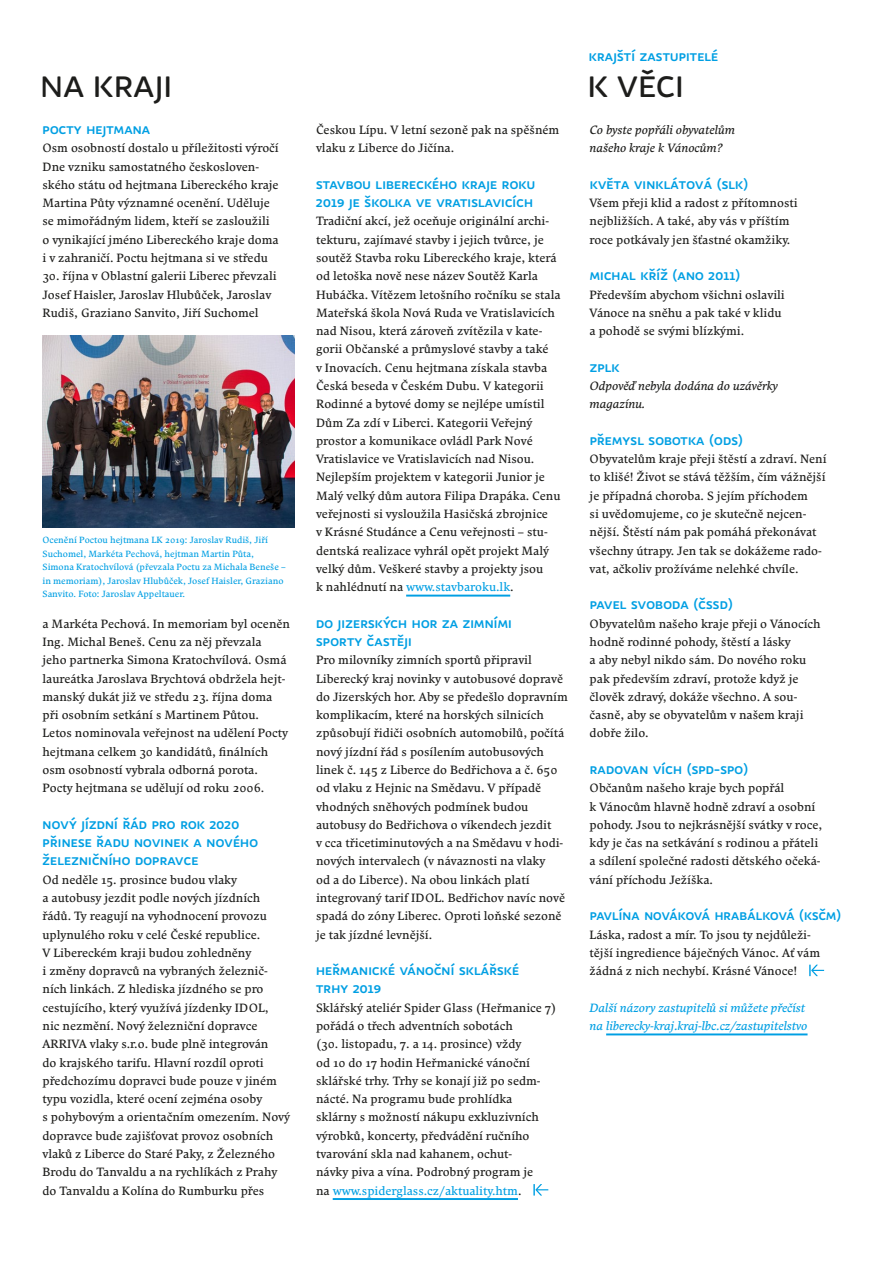
<style>
.page{position:relative;width:893px;height:1263px;background:#fff}
.page>*{position:absolute;margin:0;border:0;box-sizing:border-box;transform-origin:0 0}
.t1{font:500 30px "Knedle";letter-spacing:.015em;color:#1d1d1b}
.t2{font:500 15px/18.3px "Knedle Beta";letter-spacing:.015em;color:#009fe3}
.t3{font:500 15px "Knedle";letter-spacing:.015em;color:#009fe3}
.t4{font:12px/18.3px "Comenia Serif";color:#1d1d1b}
.t5{font:italic 12px/18.3px "Comenia Serif";color:#1d1d1b}
.t6{font:italic 12px/18.3px "Comenia Serif";color:#009fe3}
.t7{font:9px/13.5px "Comenia Serif";color:#009fe3}
.s1{color:#009fe3}
</style>
<div class="page">
<hr style="left:406px;top:595px;width:104px;height:1px;background:#009fe3">
<hr style="left:333px;top:1198px;width:185px;height:2px;background:#009fe3">
<svg style="left:533px;top:1184px;width:15px;height:11px"></svg>
<hr style="left:606px;top:1033px;width:201px;height:2px;background:#009fe3">
<svg style="left:809px;top:965px;width:15px;height:11px"></svg>
<img style="left:43px;top:335px;width:252px;height:193px">
<h1 class="t1" style="left:41px;top:66px;width:133px">NA KRAJI</h1>
<p class="t2" style="left:43px;top:119px;width:109px">Pocty hejtmana</p>
<p class="t4" style="left:43px;top:139px;width:238px">Osm osobností dostalo u příležitosti výročí Dne vzniku samostatného českosloven&shy;ského státu od hejtmana Libereckého kraje Martina Půty významné ocenění. Uděluje se mimořádným lidem, kteří se zasloužili o vynikající jméno Libereckého kraje doma i v zahraničí. Poctu hejtmana si ve středu</p>
<p class="t4" style="left:43px;top:267px;width:236px">30. října v Oblastní galerii Liberec převzali<br>Josef Haisler, Jaroslav Hlubůček, Jaroslav<br>Rudiš, Graziano Sanvito, Jiří Suchomel</p>
<p class="t7" style="left:43px;top:533px;width:245px">Ocenění Poctou hejtmana LK 2019: Jaroslav Rudiš, Jiří Suchomel, Markéta Pechová, hejtman Martin Půta, Simona Kratochvílová (převzala Poctu za Michala Beneše – in memoriam), Jaroslav Hlubůček, Josef Haisler, Graziano Sanvito. Foto: Jaroslav Appeltauer.</p>
<p class="t4" style="left:43px;top:614px;width:249px">a Markéta Pechová. In memoriam byl oceněn Ing. Michal Beneš. Cenu za něj převzala<br>jeho partnerka Simona Kratochvílová. Osmá laureátka Jaroslava Brychtová obdržela hejt&shy;manský dukát již ve středu 23. října doma při osobním setkání s Martinem Půtou.<br>Letos nominovala veřejnost na udělení Pocty hejtmana celkem 30 kandidátů, finálních osm osobností vybrala odborná porota.<br>Pocty hejtmana se udělují od roku 2006.</p>
<p class="t2" style="left:43px;top:814px;width:217px">Nový jízdní řád pro rok 2020 přinese řadu novinek a nového železničního dopravce</p>
<p class="t4" style="left:43px;top:870px;width:249px">Od neděle 15. prosince budou vlaky<br>a autobusy jezdit podle nových jízdních řádů. Ty reagují na vyhodnocení provozu uplynulého roku v celé České republice.<br>V Libereckém kraji budou zohledněny<br>i změny dopravců na vybraných železnič&shy;ních linkách. Z hlediska jízdného se pro cestujícího, který využívá jízdenky IDOL,<br>nic nezmění. Nový železniční dopravce ARRIVA vlaky s.r.o. bude plně integrován<br>do krajského tarifu. Hlavní rozdíl oproti předchozímu dopravci bude pouze v jiném typu vozidla, které ocení zejména osoby<br>s pohybovým a orientačním omezením. Nový dopravce bude zajišťovat provoz osobních vlaků z Liberce do Staré Paky, z Železného Brodu do Tanvaldu a na rychlíkách z Prahy do Tanvaldu a Kolína do Rumburku přes</p>
<p class="t4" style="left:316px;top:120px;width:245px">Českou Lípu. V letní sezoně pak na spěšném vlaku z Liberce do Jičína.</p>
<p class="t2" style="left:316px;top:174px;width:219px">Stavbou Libereckého kraje rokU<br>2019 je školka ve Vratislavicích</p>
<p class="t4" style="left:316px;top:212px;width:246px">Tradiční akcí, jež oceňuje originální archi&shy;tekturu, zajímavé stavby i jejich tvůrce, je soutěž Stavba roku Libereckého kraje, která od letoška nově nese název Soutěž Karla Hubáčka. Vítězem letošního ročníku se stala Mateřská škola Nová Ruda ve Vratislavicích nad Nisou, která zároveň zvítězila v kate&shy;gorii Občanské a průmyslové stavby a také<br>v Inovacích. Cenu hejtmana získala stavba Česká beseda v Českém Dubu. V kategorii Rodinné a bytové domy se nejlépe umístil Dům Za zdí v Liberci. Kategorii Veřejný prostor a komunikace ovládl Park Nové Vratislavice ve Vratislavicích nad Nisou.<br>Nejlepším projektem v kategorii Junior je Malý velký dům autora Filipa Drapáka. Cenu veřejnosti si vysloužila Hasičská zbrojnice<br>v Krásné Studánce a Cenu veřejnosti – stu&shy;dentská realizace vyhrál opět projekt Malý velký dům. Veškeré stavby a projekty jsou<br>k nahlédnutí na <span class="s1">www.stavbaroku.lk</span>.</p>
<p class="t2" style="left:316px;top:613px;width:197px">Do Jizerských hor za zimními sporty častěji</p>
<p class="t4" style="left:316px;top:650px;width:253px">Pro milovníky zimních sportů připravil Liberecký kraj novinky v autobusové dopravě do Jizerských hor. Aby se předešlo dopravním komplikacím, které na horských silnicích způsobují řidiči osobních automobilů, počítá nový jízdní řád s posílením autobusových linek č. 145 z Liberce do Bedřichova a č. 650 od vlaku z Hejnic na Smědavu. V případě vhodných sněhových podmínek budou autobusy do Bedřichova o víkendech jezdit<br>v cca třicetiminutových a na Smědavu v hodi&shy;nových intervalech (v návaznosti na vlaky<br>od a do Liberce). Na obou linkách platí integrovaný tarif IDOL. Bedřichov navíc nově spadá do zóny Liberec. Oproti loňské sezoně je tak jízdné levnější.</p>
<p class="t2" style="left:316px;top:960px;width:204px">Heřmanické vánoční sklářské trhy 2019</p>
<p class="t4" style="left:316px;top:998px;width:242px">Sklářský ateliér Spider Glass (Heřmanice 7) pořádá o třech adventních sobotách<br>(30. listopadu, 7. a 14. prosince) vždy<br>od 10 do 17 hodin Heřmanické vánoční sklářské trhy. Trhy se konají již po sedm&shy;nácté. Na programu bude prohlídka<br>sklárny s možností nákupu exkluzivních výrobků, koncerty, předvádění ručního tvarování skla nad kahanem, ochut-<br>návky piva a vína. Podrobný program je<br>na <span class="s1">www.spiderglass.cz/aktuality.htm</span>.</p>
<p class="t3" style="left:589px;top:45px;width:131px">Krajští zastupitelé</p>
<h1 class="t1" style="left:588px;top:66px;width:97px">K VĚCI</h1>
<p class="t5" style="left:590px;top:120px;width:147px">Co byste popřáli obyvatelům našeho kraje k Vánocům?</p>
<p class="t3" style="left:590px;top:173px;width:160px">Květa Vinklátová (SLK)</p>
<p class="t4" style="left:590px;top:193px;width:209px">Všem přeji klid a radost z přítomnosti nejbližších. A také, aby vás v příštím roce potkávaly jen šťastné okamžiky.</p>
<p class="t2" style="left:590px;top:265px;width:98px">Michal Kříž (ANO</p>
<p class="t2" style="left:708px;top:265px;width:33px">2011)</p>
<p class="t4" style="left:590px;top:285px;width:197px">Především abychom všichni oslavili<br>Vánoce na sněhu a pak také v klidu a pohodě se svými blízkými.</p>
<p class="t2" style="left:590px;top:357px;width:9px">ZpLK</p>
<p class="t5" style="left:590px;top:376px;width:190px">Odpověď nebyla dodána do uzávěrky magazínu.</p>
<p class="t2" style="left:590px;top:430px;width:155px">Přemysl Sobotka (ODS)</p>
<p class="t4" style="left:590px;top:449px;width:238px">Obyvatelům kraje přeji štěstí a zdraví. Není to klišé! Život se stává těžším, čím vážnější je případná choroba. S jejím příchodem<br>si uvědomujeme, co je skutečně nejcen&shy;nější. Štěstí nám pak pomáhá překonávat všechny útrapy. Jen tak se dokážeme rado&shy;vat, ačkoliv prožíváme nelehké chvíle.</p>
<p class="t2" style="left:590px;top:594px;width:117px">Pavel Svoboda (ČSSD</p>
<p class="t2" style="left:728px;top:594px;width:6px">)</p>
<p class="t4" style="left:590px;top:614px;width:233px">Obyvatelům našeho kraje přeji o Vánocích hodně rodinné pohody, štěstí a lásky<br>a aby nebyl nikdo sám. Do nového roku pak především zdraví, protože když je člověk zdravý, dokáže všechno. A sou&shy;časně, aby se obyvatelům v našem kraji dobře žilo.</p>
<p class="t2" style="left:590px;top:759px;width:160px">Radovan Vích (SPD-SPO)</p>
<p class="t4" style="left:590px;top:778px;width:234px">Občanům našeho kraje bych popřál<br>k Vánocům hlavně hodně zdraví a osobní pohody. Jsou to nejkrásnější svátky v roce, kdy je čas na setkávání s rodinou a přáteli a sdílení společné radosti dětského očeká&shy;vání příchodu Ježíška.</p>
<p class="t2" style="left:590px;top:905px;width:224px">Pavlína Nováková Hrabálková (KSČM</p>
<p class="t2" style="left:836px;top:905px;width:6px">)</p>
<p class="t4" style="left:590px;top:925px;width:232px">Láska, radost a mír. To jsou ty nejdůleži&shy;tější ingredience báječných Vánoc. Ať vám žádná z nich nechybí. Krásné Vánoce!</p>
<p class="t6" style="left:590px;top:998px;width:219px">Další názory zastupitelů si můžete přečíst na liberecky-kraj.kraj-lbc.cz/zastupitelstvo</p>
</div>
